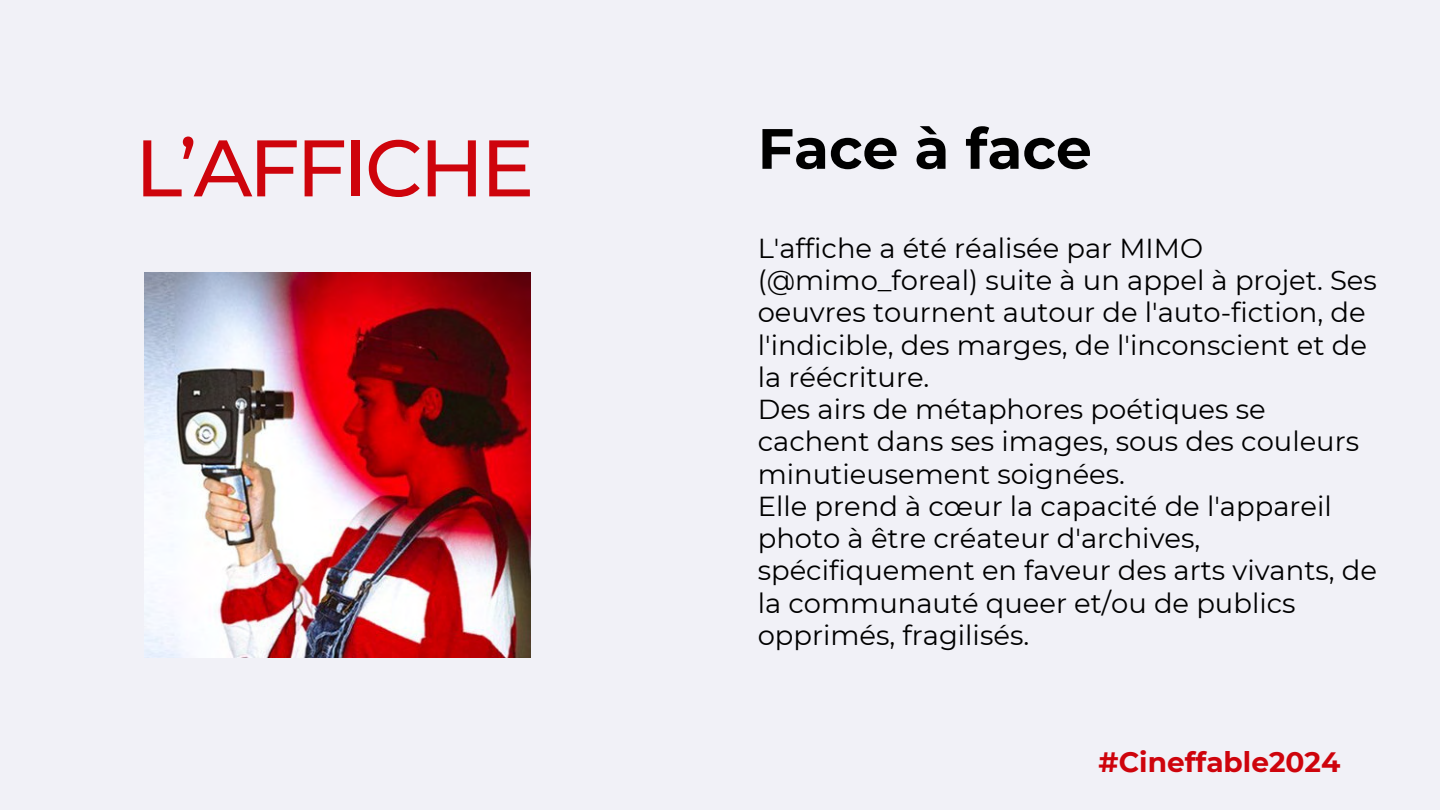
<style>
.page{position:relative;width:1440px;height:810px;background:#f1f1f7}
.page>*{position:absolute;margin:0;border:0;box-sizing:border-box;transform-origin:0 0}
.t1{font:500 80px "Montserrat";letter-spacing:-.045em;color:#ce040c}
.t2{font:700 56.7px "Montserrat";color:#000}
.t3{font:700 28px "Montserrat";color:#ce040c}
.t4{font:27.4px/32.2px "Montserrat";color:#000}
</style>
<div class="page">
<img style="left:145px;top:272px;width:385px;height:386px">
<h3 class="t1" style="left:135px;top:119px;width:401px">L’AFFICHE</h3>
<h1 class="t2" style="left:758px;top:114px;width:336px">Face à face</h1>
<p class="t4" style="left:758px;top:232px;width:621px">L'affiche a été réalisée par MIMO (@mimo_foreal) suite à un appel à projet. Ses oeuvres tournent autour de l'auto-fiction, de l'indicible, des marges, de l'inconscient et de la réécriture.</p>
<h2 class="t4" style="left:758px;top:393px;width:603px">Des airs de métaphores poétiques se cachent dans ses images, sous des couleurs minutieusement soignées.</h2>
<p class="t4" style="left:758px;top:490px;width:621px">Elle prend à cœur la capacité de l'appareil photo à être créateur d'archives, spécifiquement en faveur des arts vivants, de la communauté queer et/ou de publics opprimés, fragilisés.</p>
<p class="t3" style="left:1099px;top:745px;width:243px">#Cineffable2024</p>
</div>
